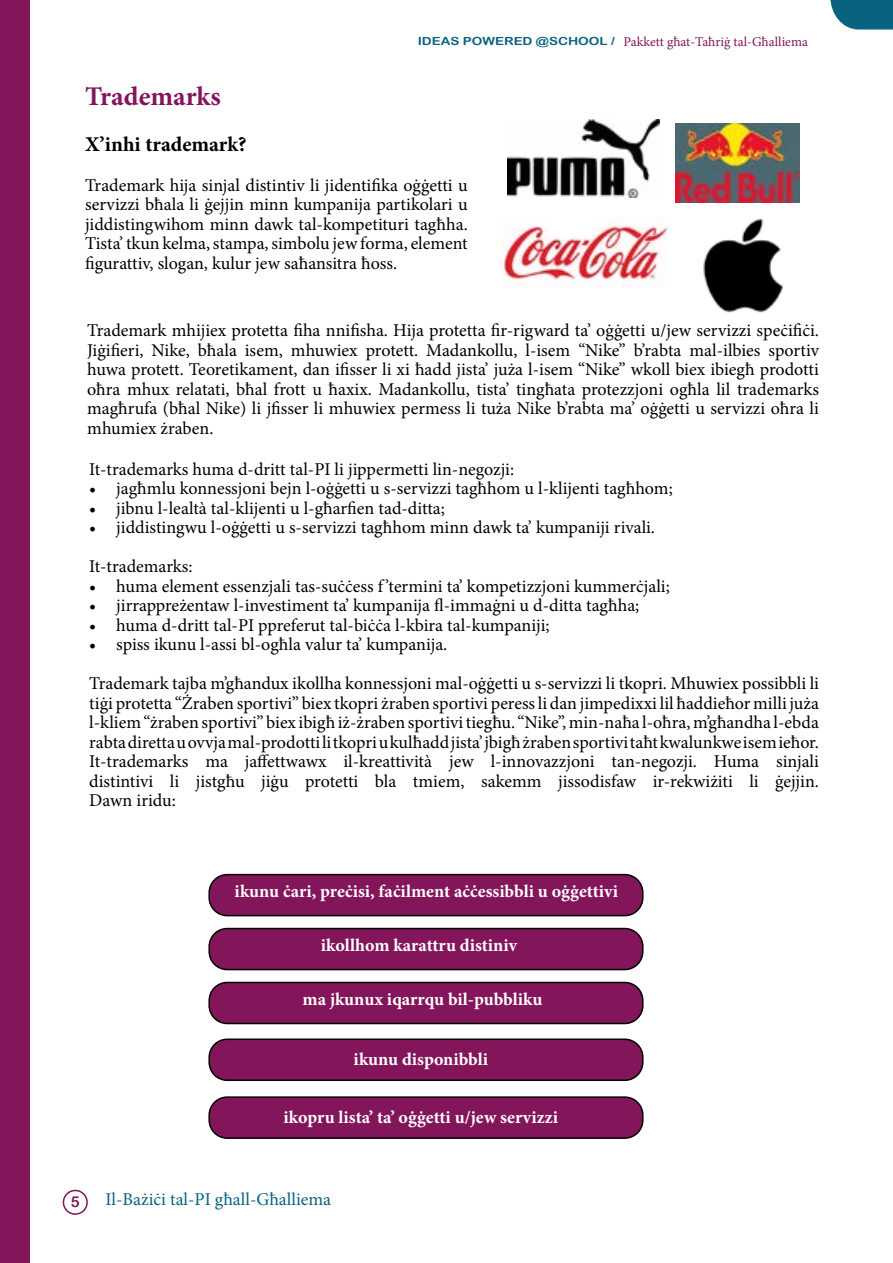
<style>
.page{position:relative;width:893px;height:1263px;background:#fff}
.page>*{position:absolute;margin:0;border:0;box-sizing:border-box;transform-origin:0 0}
.t1{font:700 27px "Minion Pro";color:#83155b}
.t2{font:700 21px "Minion Pro";color:#000}
.t3{font:18px/19.5px "Minion Pro";color:#000;text-align:justify}
.t4{font:700 18px "Minion Pro";color:#fff}
.t5{font:18px "Minion Pro";color:#096280}
.t6{font:15px "Arial Rounded MT Bold";color:#83155b}
.t7{font:13.5px "Minion Pro";color:#83155b}
.s1{font-family:"Arial Rounded MT Bold";font-size:11.1px;color:#096280}
</style>
<div class="page">
<div style="left:63px;top:1190px;width:25px;height:25px;border:2px solid #83155b;border-radius:50%"></div>
<svg style="left:830px;top:0;width:63px;height:30px;background:#287590"></svg>
<div style="left:0;top:0;width:30px;height:1263px;background:#83155b"></div>
<img style="left:500px;top:217px;width:168px;height:70px">
<div style="left:209px;top:875px;width:434px;height:41px;background:#83155b;border-radius:18px"></div>
<div style="left:208px;top:874px;width:435px;height:42px;border:2px solid #000;border-radius:18px"></div>
<div style="left:209px;top:928px;width:434px;height:41px;background:#83155b;border-radius:18px"></div>
<div style="left:208px;top:928px;width:435px;height:42px;border:2px solid #000;border-radius:18px"></div>
<div style="left:209px;top:982px;width:434px;height:41px;background:#83155b;border-radius:18px"></div>
<div style="left:208px;top:982px;width:435px;height:42px;border:2px solid #000;border-radius:18px"></div>
<div style="left:209px;top:1097px;width:434px;height:41px;background:#83155b;border-radius:18px"></div>
<div style="left:208px;top:1096px;width:435px;height:43px;border:2px solid #000;border-radius:18px"></div>
<div style="left:209px;top:1039px;width:434px;height:41px;background:#83155b;border-radius:18px"></div>
<div style="left:208px;top:1038px;width:435px;height:43px;border:2px solid #000;border-radius:18px"></div>
<img style="left:703px;top:218px;width:80px;height:95px">
<img style="left:676px;top:124px;width:124px;height:79px">
<img style="left:507px;top:120px;width:152px;height:77px">
<p class="t7" style="left:418px;top:33px;width:392px"><span class="s1">IDEAS POWERED @SCHOOL /</span> Pakkett għat-Taħriġ tal-Għalliema</p>
<h1 class="t1" style="left:85px;top:78px;width:137px">Trademarks</h1>
<p class="t2" style="left:85px;top:130px;width:163px">X’inhi trademark?</p>
<p class="t3" style="left:85px;top:175px;width:384px">Trademark hija sinjal distintiv li jidentifika oġġetti u servizzi bħala li ġejjin minn kumpanija partikolari u jiddistingwihom minn dawk tal-kompetituri tagħha.<br>Tista’ tkun kelma, stampa, simbolu jew forma, element figurattiv, slogan, kulur jew saħansitra ħoss.</p>
<p class="t3" style="left:87px;top:321px;width:733px">Trademark mhijiex protetta fiha nnifisha. Hija protetta fir-rigward ta’ oġġetti u/jew servizzi speċifiċi.<br>Jiġifieri, Nike, bħala isem, mhuwiex protett. Madankollu, l-isem “Nike” b’rabta mal-ilbies sportiv huwa protett. Teoretikament, dan ifisser li xi ħadd jista’ juża l-isem “Nike” wkoll biex ibiegħ prodotti oħra mhux relatati, bħal frott u ħaxix. Madankollu, tista’ tingħata protezzjoni ogħla lil trademarks magħrufa (bħal Nike) li jfisser li mhuwiex permess li tuża Nike b’rabta ma’ oġġetti u servizzi oħra li mhumiex żraben.</p>
<p class="t3" style="left:89px;top:459px;width:426px">It-trademarks huma d-dritt tal-PI li jippermetti lin-negozji:</p>
<p class="t3" style="left:89px;top:479px;width:585px">• jagħmlu konnessjoni bejn l-oġġetti u s-servizzi tagħhom u l-klijenti tagħhom;</p>
<p class="t3" style="left:89px;top:498px;width:357px">• jibnu l-lealtà tal-klijenti u l-għarfien tad-ditta;</p>
<p class="t3" style="left:89px;top:508px;width:567px;line-height:39px">• jiddistingwu l-oġġetti u s-servizzi tagħhom minn dawk ta’ kumpaniji rivali.<br>It-trademarks:</p>
<p class="t3" style="left:89px;top:576px;width:582px">• huma element essenzjali tas-suċċess f ’termini ta’ kompetizzjoni kummerċjali;</p>
<p class="t3" style="left:89px;top:596px;width:552px">• jirrappreżentaw l-investiment ta’ kumpanija fl-immaġni u d-ditta tagħha;</p>
<p class="t3" style="left:89px;top:615px;width:462px">• huma d-dritt tal-PI ppreferut tal-biċċa l-kbira tal-kumpaniji;</p>
<p class="t3" style="left:89px;top:625px;width:731px;line-height:39px">• spiss ikunu l-assi bl-ogħla valur ta’ kumpanija.<br>Trademark tajba m’għandux ikollha konnessjoni mal-oġġetti u s-servizzi li tkopri. Mhuwiex possibbli li</p>
<p class="t3" style="left:89px;top:693px;width:731px">tiġi protetta “Żraben sportivi” biex tkopri żraben sportivi peress li dan jimpedixxi lil ħaddieħor milli juża l-kliem “żraben sportivi” biex ibigħ iż-żraben sportivi tiegħu. “Nike”, min-naħa l-oħra, m’għandha l-ebda rabta diretta u ovvja mal-prodotti li tkopri u kulħadd jista’ jbigħ żraben sportivi taħt kwalunkwe isem ieħor.<br>It-trademarks ma jaffettwawx il-kreattività jew l-innovazzjoni tan-negozji. Huma sinjali distintivi li jistgħu jiġu protetti bla tmiem, sakemm jissodisfaw ir-rekwiżiti li ġejjin.<br>Dawn iridu:</p>
<p class="t4" style="left:235px;top:878px;width:385px">ikunu ċari, preċisi, faċilment aċċessibbli u oġġettivi</p>
<p class="t4" style="left:321px;top:932px;width:198px">ikollhom karattru distiniv</p>
<p class="t4" style="left:303px;top:986px;width:241px">ma jkunux iqarrqu bil-pubbliku</p>
<p class="t4" style="left:353px;top:1046px;width:136px">ikunu disponibbli</p>
<p class="t4" style="left:283px;top:1104px;width:276px">ikopru lista’ ta’ oġġetti u/jew servizzi</p>
<p class="t6" style="left:71px;top:1192px;width:10px">5</p>
<p class="t5" style="left:105px;top:1187px;width:227px">Il-Bażiċi tal-PI għall-Għalliema</p>
</div>
